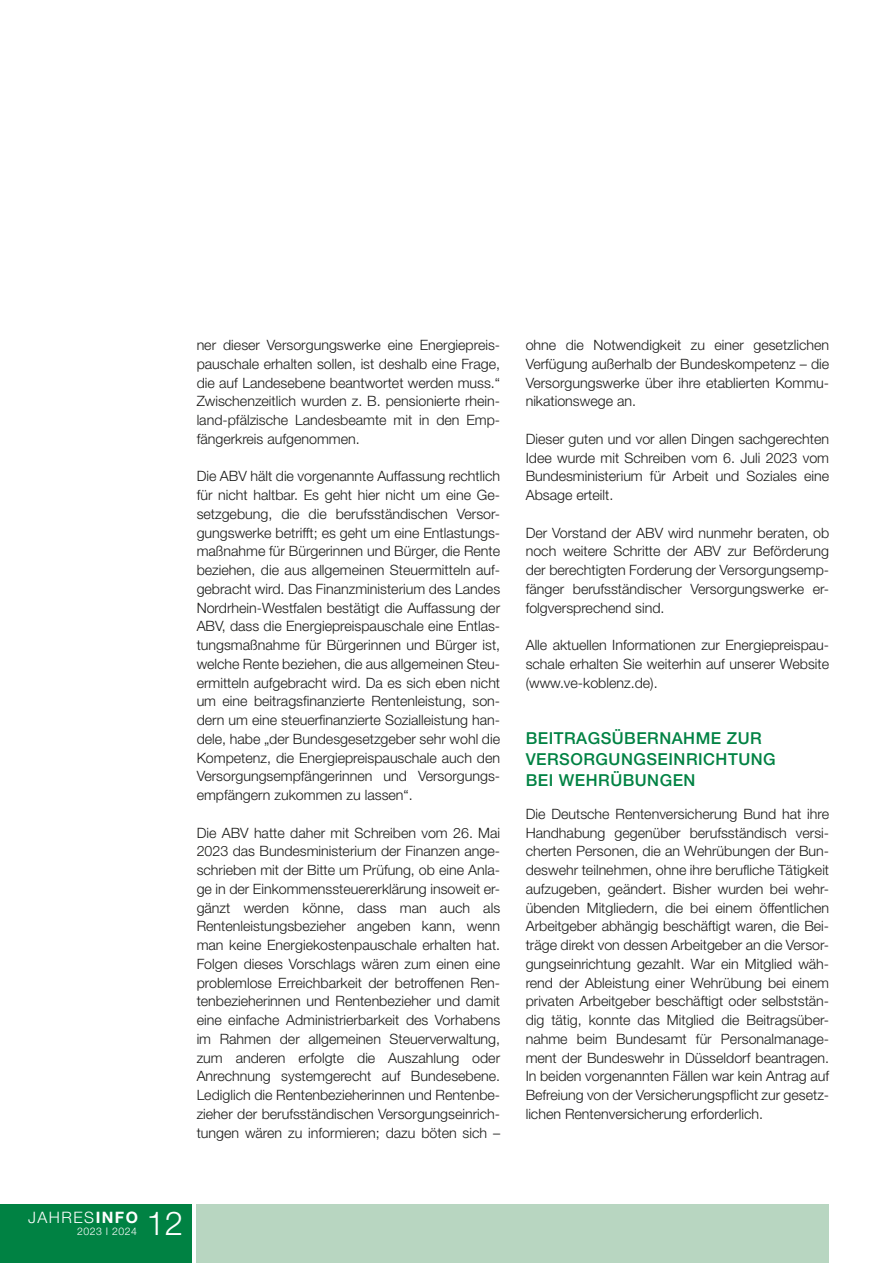
<style>
.page{position:relative;width:893px;height:1263px;background:#fff}
.page>*{position:absolute;margin:0;border:0;box-sizing:border-box;transform-origin:0 0}
.t1{font:300 33px "Helvetica Neue LT Std";color:#fff}
.ZÜ1b{font:500 16.5px/21px "Helvetica Neue LT Std";letter-spacing:.03em;color:#008243}
.t2{font:300 15.75px "Helvetica Neue LT Std";letter-spacing:.095em;color:#fff}
._1_Fließtext{font:300 14.25px/18.8px "Helvetica Neue LT Std";color:#1a1a18;text-align:justify}
.t3{font:300 10.5px "Helvetica Neue LT Std";letter-spacing:.05em;color:#fff}
.s1{font-weight:700}
</style>
<div class="page">
<div style="left:0;top:1204px;width:191px;height:59px;background:#008243"></div>
<div style="left:197px;top:1204px;width:632px;height:59px;background:#b8d6c1"></div>
<p class="_1_Fließtext" style="left:197px;top:335px;width:305px">ner dieser Versorgungswerke eine Energiepreis&shy;pauschale erhalten sollen, ist deshalb eine Frage, die auf Landesebene beantwortet werden muss.“ Zwischenzeitlich wurden z. B. pensionierte rhein&shy;land-pfälzische Landesbeamte mit in den Emp&shy;fängerkreis aufgenommen.</p>
<p class="_1_Fließtext" style="left:197px;top:467px;width:305px">Die ABV hält die vorgenannte Auffassung rechtlich für nicht haltbar. Es geht hier nicht um eine Ge&shy;setzgebung, die die berufsständischen Versor&shy;gungswerke betrifft; es geht um eine Entlastungs&shy;maßnahme für Bürgerinnen und Bürger, die Rente beziehen, die aus allgemeinen Steuermitteln auf&shy;gebracht wird. Das Finanzministerium des Landes Nordrhein-Westfalen bestätigt die Auffassung der ABV, dass die Energiepreispauschale eine Entlas&shy;tungsmaßnahme für Bürgerinnen und Bürger ist, welche Rente beziehen, die aus allgemeinen Steu&shy;ermitteln aufgebracht wird. Da es sich eben nicht um eine beitragsfinanzierte Rentenleistung, son&shy;dern um eine steuerfinanzierte Sozialleistung han&shy;dele, habe „der Bundesgesetzgeber sehr wohl die Kompetenz, die Energiepreispauschale auch den Versorgungsempfängerinnen und Versorgungs&shy;empfängern zukommen zu lassen“.</p>
<p class="_1_Fließtext" style="left:197px;top:823px;width:305px">Die ABV hatte daher mit Schreiben vom 26. Mai 2023 das Bundesministerium der Finanzen ange&shy;schrieben mit der Bitte um Prüfung, ob eine Anla&shy;ge in der Einkommenssteuererklärung insoweit er&shy;gänzt werden könne, dass man auch als Rentenleistungsbezieher angeben kann, wenn man keine Energiekostenpauschale erhalten hat.<br>Folgen dieses Vorschlags wären zum einen eine problemlose Erreichbarkeit der betroffenen Ren&shy;tenbezieherinnen und Rentenbezieher und damit eine einfache Administrierbarkeit des Vorhabens im Rahmen der allgemeinen Steuerverwaltung, zum anderen erfolgte die Auszahlung oder Anrechnung systemgerecht auf Bundesebene.<br>Lediglich die Rentenbezieherinnen und Rentenbe&shy;zieher der berufsständischen Versorgungseinrich&shy;tungen wären zu informieren; dazu böten sich –</p>
<p class="_1_Fließtext" style="left:526px;top:335px;width:305px">ohne die Notwendigkeit zu einer gesetzlichen Verfügung außerhalb der Bundeskompetenz – die Versorgungswerke über ihre etablierten Kommu&shy;nikationswege an.</p>
<p class="_1_Fließtext" style="left:526px;top:429px;width:305px">Dieser guten und vor allen Dingen sachgerechten Idee wurde mit Schreiben vom 6. Juli 2023 vom Bundesministerium für Arbeit und Soziales eine Absage erteilt.</p>
<p class="_1_Fließtext" style="left:526px;top:523px;width:305px">Der Vorstand der ABV wird nunmehr beraten, ob noch weitere Schritte der ABV zur Beförderung der berechtigten Forderung der Versorgungsemp&shy;fänger berufsständischer Versorgungswerke er&shy;folgversprechend sind.</p>
<p class="_1_Fließtext" style="left:526px;top:635px;width:305px">Alle aktuellen Informationen zur Energiepreispau&shy;schale erhalten Sie weiterhin auf unserer Website (www.ve-koblenz.de).</p>
<p class="ZÜ1b" style="left:526px;top:727px;width:251px">BEITRAGSÜBERNAHME ZUR<br>VERSORGUNGSEINRICHTUNG<br>BEI WEHRÜBUNGEN</p>
<p class="_1_Fließtext" style="left:526px;top:804px;width:305px;text-align:left">Die Deutsche Rentenversicherung Bund hat ihre Handhabung gegenüber berufsständisch versi&shy;cherten Personen, die an Wehrübungen der Bun&shy;deswehr teilnehmen, ohne ihre berufliche Tätigkeit aufzugeben, geändert. Bisher wurden bei wehr&shy;übenden Mitgliedern, die bei einem öffentlichen Arbeitgeber abhängig beschäftigt waren, die Bei&shy;träge direkt von dessen Arbeitgeber an die Versor&shy;gungseinrichtung gezahlt. War ein Mitglied wäh&shy;rend der Ableistung einer Wehrübung bei einem privaten Arbeitgeber beschäftigt oder selbststän&shy;dig tätig, konnte das Mitglied die Beitragsüber&shy;nahme beim Bundesamt für Personalmanage&shy;ment der Bundeswehr in Düsseldorf beantragen.<br>In beiden vorgenannten Fällen war kein Antrag auf Befreiung von der Versicherungspflicht zur gesetz&shy;lichen Rentenversicherung erforderlich.</p>
<p class="t2" style="left:28px;top:1208px;width:112px">JAHRES<span class="s1">INFO</span></p>
<p class="t3" style="left:77px;top:1225px;width:62px">2023 I 2024</p>
<h1 class="t1" style="left:146px;top:1203px;width:38px">12</h1>
</div>
